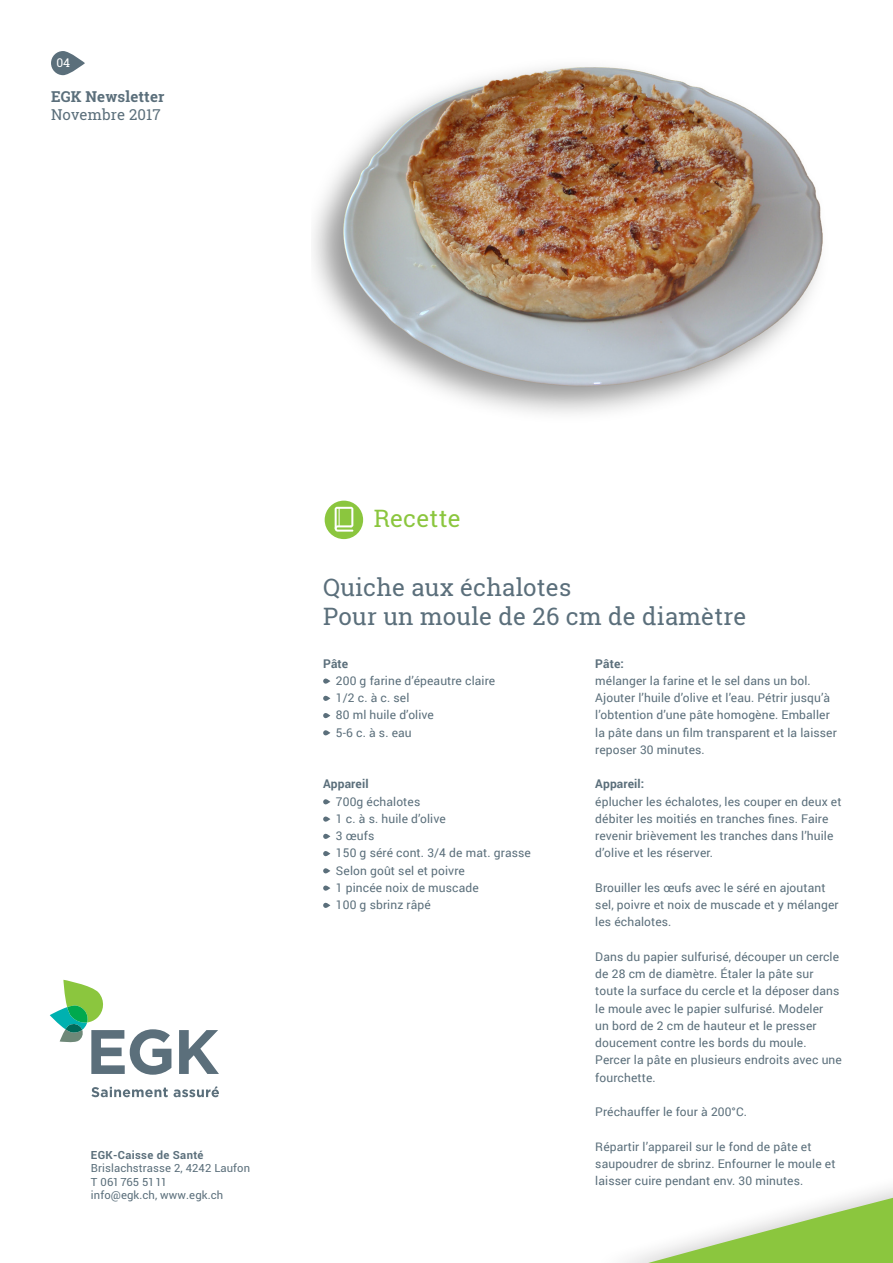
<style>
.page{position:relative;width:893px;height:1263px;background:#fff}
.page>*{position:absolute;margin:0;border:0;box-sizing:border-box;transform-origin:0 0}
.Lead{font:24px "Roboto Slab";letter-spacing:.01em;color:#5b6f7b}
.Lead-2{font:24px "Roboto Slab";letter-spacing:.01em;color:#8bc63e}
.t1{font:700 15px "Roboto Slab";letter-spacing:.01em;color:#5b6f7b}
.t2{font:15px "Roboto Slab";letter-spacing:.01em;color:#5b6f7b}
.Lauftext{font:12px/17.2px "Roboto";letter-spacing:.01em;color:#5b6f7b}
.Lauftext-2{font:700 12px "Roboto";letter-spacing:.01em;color:#5b6f7b}
.t3{font:12px "Roboto Slab";color:#fff}
.t4{font:11.25px/13.5px "Roboto";letter-spacing:.01em;color:#5b6f7b}
.s1{font-weight:700}
</style>
<div class="page">
<svg style="left:626px;top:1194px;width:267px;height:69px"></svg>
<img style="left:313px;top:66px;width:510px;height:348px">
<svg style="left:51px;top:51px;width:34px;height:24px"></svg>
<div style="left:325px;top:501px;width:38px;height:38px;background:#8bc63e;border-radius:50%"></div>
<svg style="left:335px;top:507px;width:18px;height:25px"></svg>
<svg style="left:91px;top:1087px;width:77px;height:10px"></svg>
<svg style="left:174px;top:1086px;width:45px;height:11px"></svg>
<svg style="left:50px;top:980px;width:121px;height:95px"></svg>
<svg style="left:179px;top:1030px;width:40px;height:44px"></svg>
<svg style="left:323px;top:678px;width:7px;height:6px"></svg>
<svg style="left:323px;top:696px;width:7px;height:5px"></svg>
<svg style="left:323px;top:713px;width:7px;height:5px"></svg>
<svg style="left:323px;top:730px;width:7px;height:5px"></svg>
<svg style="left:323px;top:799px;width:7px;height:5px"></svg>
<svg style="left:323px;top:816px;width:7px;height:6px"></svg>
<svg style="left:323px;top:834px;width:7px;height:5px"></svg>
<svg style="left:323px;top:851px;width:7px;height:5px"></svg>
<svg style="left:323px;top:868px;width:7px;height:5px"></svg>
<svg style="left:323px;top:885px;width:7px;height:6px"></svg>
<svg style="left:323px;top:903px;width:7px;height:5px"></svg>
<p class="t3" style="left:56px;top:54px;width:15px">04</p>
<p class="t1" style="left:51px;top:86px;width:115px">EGK Newsletter</p>
<p class="t2" style="left:51px;top:104px;width:111px">Novembre 2017</p>
<p class="t4" style="left:91px;top:1148px;width:161px"><span class="s1">EGK-Caisse de Santé<br></span>Brislachstrasse 2, 4242 Laufon</p>
<p class="t4" style="left:91px;top:1188px;width:134px">info@egk.ch, www.egk.ch</p>
<p class="Lead-2" style="left:374px;top:502px;width:88px">Recette</p>
<p class="Lead" style="left:323px;top:571px;width:250px">Quiche aux échalotes</p>
<p class="Lead" style="left:323px;top:599px;width:425px">Pour un moule de 26 cm de diamètre</p>
<p class="Lauftext-2" style="left:323px;top:655px;width:27px">Pâte</p>
<p class="Lauftext" style="left:336px;top:671px;width:161px">200 g farine d’épeautre claire</p>
<p class="Lauftext" style="left:336px;top:689px;width:75px">1/2 c. à c. sel</p>
<p class="Lauftext" style="left:336px;top:706px;width:100px">80 ml huile d’olive</p>
<p class="Lauftext" style="left:336px;top:723px;width:77px">5-6 c. à s. eau</p>
<p class="Lauftext-2" style="left:595px;top:655px;width:30px">Pâte:</p>
<p class="Lauftext" style="left:595px;top:671px;width:243px">mélanger la farine et le sel dans un bol.<br>Ajouter l’huile d’olive et l’eau. Pétrir jusqu’à l’obtention d’une pâte homogène. Emballer la pâte dans un film transparent et la laisser reposer 30 minutes.</p>
<p class="Lauftext-2" style="left:595px;top:776px;width:50px">Appareil:</p>
<p class="Lauftext" style="left:595px;top:792px;width:248px">éplucher les échalotes, les couper en deux et débiter les moitiés en tranches fines. Faire revenir brièvement les tranches dans l’huile d’olive et les réserver.</p>
<p class="Lauftext" style="left:595px;top:878px;width:245px">Brouiller les œufs avec le séré en ajoutant sel, poivre et noix de muscade et y mélanger les échalotes.</p>
<p class="Lauftext" style="left:595px;top:947px;width:248px">Dans du papier sulfurisé, découper un cercle de 28 cm de diamètre. Étaler la pâte sur toute la surface du cercle et la déposer dans le moule avec le papier sulfurisé. Modeler<br>un bord de 2 cm de hauteur et le presser doucement contre les bords du moule.<br>Percer la pâte en plusieurs endroits avec une fourchette.</p>
<p class="Lauftext" style="left:595px;top:1103px;width:153px">Préchauffer le four à 200°C.</p>
<p class="Lauftext" style="left:595px;top:1137px;width:242px">Répartir l’appareil sur le fond de pâte et saupoudrer de sbrinz. Enfourner le moule et laisser cuire pendant env. 30 minutes.</p>
<p class="Lauftext-2" style="left:323px;top:776px;width:47px">Appareil</p>
<p class="Lauftext" style="left:336px;top:792px;width:86px">700g échalotes</p>
<p class="Lauftext" style="left:336px;top:809px;width:111px">1 c. à s. huile d’olive</p>
<p class="Lauftext" style="left:336px;top:827px;width:40px">3 œufs</p>
<p class="Lauftext" style="left:336px;top:844px;width:196px">150 g séré cont. 3/4 de mat. grasse</p>
<p class="Lauftext" style="left:336px;top:861px;width:130px">Selon goût sel et poivre</p>
<p class="Lauftext" style="left:336px;top:878px;width:144px">1 pincée noix de muscade</p>
<p class="Lauftext" style="left:336px;top:896px;width:96px">100 g sbrinz râpé</p>
</div>
